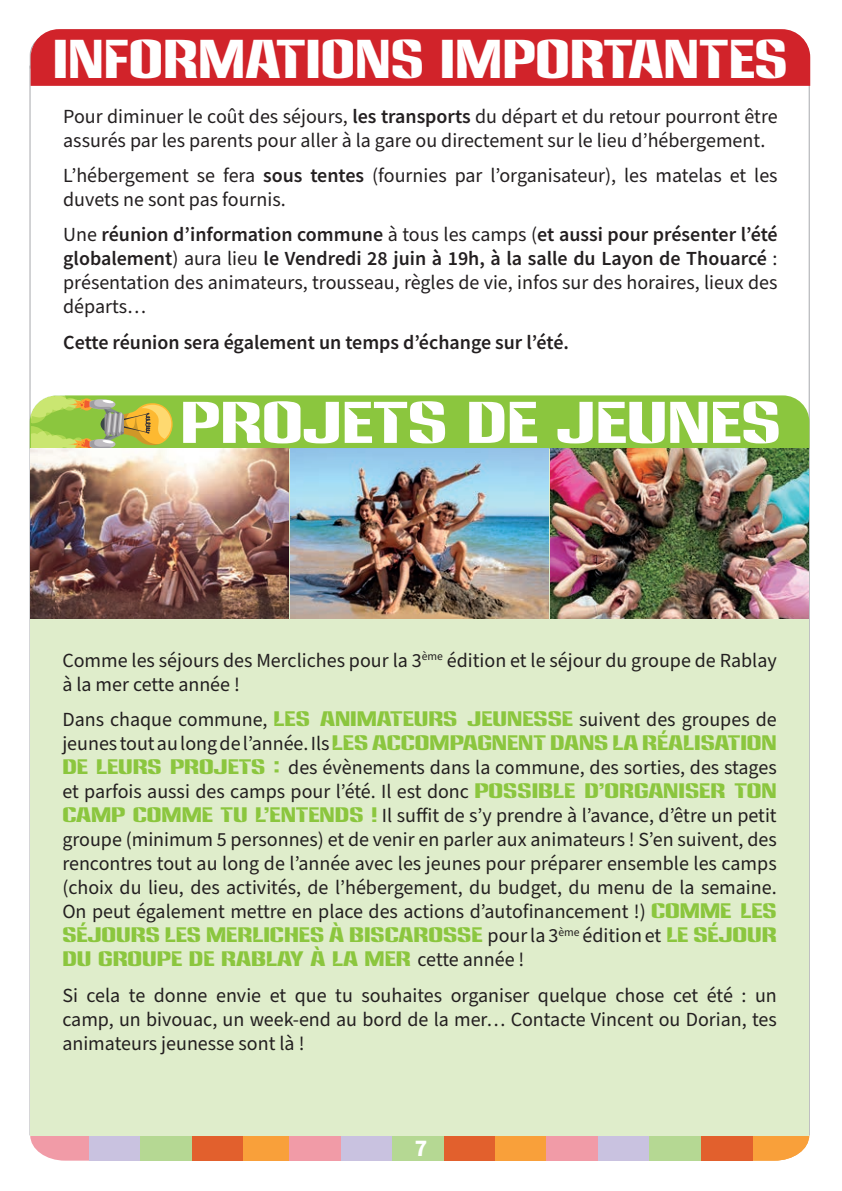
<style>
.page{position:relative;width:842px;height:1191px;background:#fff}
.page>*{position:absolute;margin:0;border:0;box-sizing:border-box;transform-origin:0 0}
.t1{font:56px "Anklepants";color:#fff}
.t2{font:52px "Anklepants";color:#fff;scale:.9 1}
.t3{font:700 24px "Source Sans Pro";color:#fff}
.t4{font:20px/24px "Source Sans Pro";color:#231f20}
.t5{font:20px/24px "Anklepants";color:#8bc63e}
.t6{font:600 20px "Source Sans Pro";color:#231f20}
.s1{font-weight:600}
.s2{font-family:"Anklepants";color:#8bc63e}
.s3{font-family:"Source Sans Pro";color:#231f20}
</style>
<div class="page">
<svg style="left:30px;top:1135px;width:59px;height:25px"></svg>
<div style="left:89px;top:1135px;width:51px;height:25px;background:#c9c2e0"></div>
<div style="left:140px;top:1135px;width:52px;height:25px;background:#b5d893"></div>
<svg style="left:752px;top:1135px;width:57px;height:25px"></svg>
<div style="left:192px;top:1135px;width:51px;height:25px;background:#e2602d"></div>
<div style="left:243px;top:1135px;width:52px;height:25px;background:#f9a03a"></div>
<div style="left:289px;top:1135px;width:52px;height:25px;background:#f19ba7"></div>
<div style="left:341px;top:1135px;width:52px;height:25px;background:#c9c2e0"></div>
<div style="left:393px;top:1135px;width:51px;height:25px;background:#b5d893"></div>
<div style="left:444px;top:1135px;width:52px;height:25px;background:#e2602d"></div>
<div style="left:496px;top:1135px;width:51px;height:25px;background:#f9a03a"></div>
<div style="left:546px;top:1135px;width:52px;height:25px;background:#f19ba7"></div>
<div style="left:598px;top:1135px;width:51px;height:25px;background:#c9c2e0"></div>
<div style="left:649px;top:1135px;width:52px;height:25px;background:#b5d893"></div>
<div style="left:701px;top:1135px;width:51px;height:25px;background:#e2602d"></div>
<hr style="left:809px;top:67px;width:1px;height:1068px;background:#a8a9ad">
<hr style="left:30px;top:66px;width:1px;height:1069px;background:#a8a9ad">
<div style="left:31px;top:427px;width:778px;height:708px;background:#dfedcb"></div>
<div style="left:30px;top:395px;width:779px;height:53px;background:#8bc63e"></div>
<svg style="left:31px;top:395px;width:142px;height:53px;background:#b3c259"></svg>
<img style="left:31px;top:448px;width:517px;height:170px">
<img style="left:550px;top:448px;width:259px;height:170px">
<div style="left:31px;top:29px;width:779px;height:57px;background:#d1232a"></div>
<h2 class="t2" style="left:53px;top:27px;width:818px">INFORMATIONS IMPORTANTES</h2>
<p class="t4" style="left:63px;top:105px;width:716px">Pour diminuer le coût des séjours, <span class="s1">les transports</span> du départ et du retour pourront être assurés par les parents pour aller à la gare ou directement sur le lieu d’hébergement.</p>
<p class="t4" style="left:63px;top:164px;width:716px">L’hébergement se fera <span class="s1">sous tentes</span> (fournies par l’organisateur), les matelas et les duvets ne sont pas fournis.</p>
<p class="t4" style="left:63px;top:223px;width:716px;text-align:justify">Une <span class="s1">réunion d’information commune</span> à tous les camps (<span class="s1">et aussi pour présenter l’été globalement</span>) aura lieu <span class="s1">le Vendredi 28 juin à 19h, à la salle du Layon de Thouarcé</span> : présentation des animateurs, trousseau, règles de vie, infos sur des horaires, lieux des départs…</p>
<p class="t6" style="left:63px;top:329px;width:507px">Cette réunion sera également un temps d’échange sur l’été.</p>
<h1 class="t1" style="left:180px;top:388px;width:602px">PROJETS DE JEUNES</h1>
<p class="t4" style="left:62px;top:649px;width:716px">Comme les séjours des Mercliches pour la 3<sup>ème</sup> édition et le séjour du groupe de Rablay à la mer cette année !</p>
<p class="t4" style="left:62px;top:708px;width:716px">Dans chaque commune, <span class="s2">LES ANIMATEURS JEUNESSE</span> suivent des groupes de</p>
<p class="t5" style="left:62px;top:731px;width:716px"><span class="s3">jeunes tout au long de l’année. Ils</span> LES ACCOMPAGNENT DANS LA RÉALISATION</p>
<p class="t4" style="left:62px;top:756px;width:716px;text-align:justify"><span class="s2">DE LEURS PROJETS :</span> des évènements dans la commune, des sorties, des stages et parfois aussi des camps pour l’été. Il est donc <span class="s2">POSSIBLE D’ORGANISER TON CAMP COMME TU L’ENTENDS !</span> Il suffit de s’y prendre à l’avance, d’être un petit groupe (minimum 5 personnes) et de venir en parler aux animateurs ! S’en suivent, des rencontres tout au long de l’année avec les jeunes pour préparer ensemble les camps (choix du lieu, des activités, de l’hébergement, du budget, du menu de la semaine.<br>On peut également mettre en place des actions d’autofinancement !) <span class="s2">COMME LES</span></p>
<p class="t5" style="left:62px;top:923px;width:716px">SÉJOURS LES MERLICHES À BISCAROSSE <span class="s3">pour la 3</span><sup>ème</sup> <span class="s3">édition et</span> LE SÉJOUR<br>DU GROUPE DE RABLAY À LA MER <span class="s3">cette année !</span></p>
<p class="t4" style="left:62px;top:983px;width:716px;text-align:justify">Si cela te donne envie et que tu souhaites organiser quelque chose cet été : un camp, un bivouac, un week-end au bord de la mer… Contacte Vincent ou Dorian, tes animateurs jeunesse sont là !</p>
<p class="t3" style="left:415px;top:1131px;width:14px">7</p>
</div>
